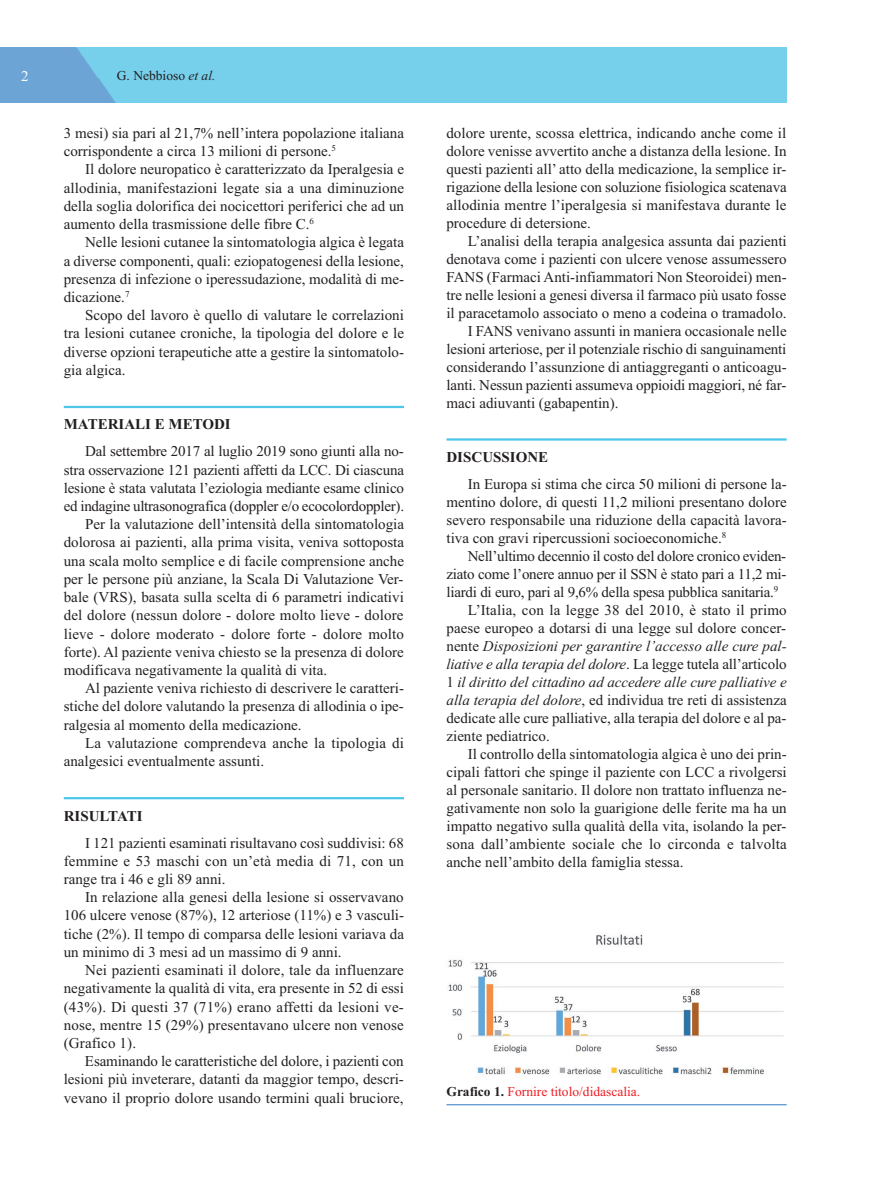
<style>
.page{position:relative;width:893px;height:1191px;background:#fff}
.page>*{position:absolute;margin:0;border:0;box-sizing:border-box;transform-origin:0 0}
.t1{font:15px/18.1px "Times New Roman";color:#231f20;text-align:justify}
.t2{font:italic 15px "Times New Roman";color:#231f20}
.t3{font:15px "Times New Roman";letter-spacing:-.02em;color:#231f20}
.t4{font:700 15px "Times New Roman";color:#231f20}
.t5{font:15px "Times New Roman";color:#fff}
.t6{font:13.5px "Times New Roman";color:#ee1e24}
.t7{font:13.5px "Times New Roman";color:#231f20}
.s1{font-style:italic}
.s2{font-style:normal}
.s3{font-weight:700;color:#231f20}
</style>
<div class="page">
<hr style="left:64px;top:406px;width:340px;height:2px;background:#4dc7e9">
<hr style="left:64px;top:797px;width:340px;height:2px;background:#4dc7e9">
<hr style="left:446px;top:438px;width:341px;height:2px;background:#4dc7e9">
<img style="left:448px;top:933px;width:336px;height:142px">
<hr style="left:446px;top:1104px;width:341px;height:1px;background:#2b79be">
<p class="t5" style="left:21px;top:67px;width:9px">2</p>
<p class="t7" style="left:117px;top:67px;width:100px">G. Nebbioso <span class="s1">et al.</span></p>
<p class="t1" style="left:64px;top:124px;width:342px">3 mesi) sia pari al 21,7% nell’intera popolazione italiana corrispondente a circa 13 milioni di persone.<sup>5</sup></p>
<p class="t1" style="left:64px;top:160px;width:342px;text-indent:21px">Il dolore neuropatico è caratterizzato da Iperalgesia e allodinia, manifestazioni legate sia a una diminuzione della soglia dolorifica dei nocicettori periferici che ad un aumento della trasmissione delle fibre C.<sup>6</sup></p>
<p class="t1" style="left:64px;top:233px;width:342px;text-indent:21px">Nelle lesioni cutanee la sintomatologia algica è legata a diverse componenti, quali: eziopatogenesi della lesione, presenza di infezione o iperessudazione, modalità di me&shy;dicazione.<sup>7</sup></p>
<p class="t1" style="left:64px;top:306px;width:342px;text-indent:21px">Scopo del lavoro è quello di valutare le correlazioni tra lesioni cutanee croniche, la tipologia del dolore e le diverse opzioni terapeutiche atte a gestire la sintomatolo&shy;gia algica.</p>
<p class="t4" style="left:64px;top:415px;width:168px">MATERIALI E METODI</p>
<p class="t1" style="left:85px;top:442px;width:320px">Dal settembre 2017 al luglio 2019 sono giunti alla no-</p>
<p class="t1" style="left:64px;top:460px;width:342px">stra osservazione 121 pazienti affetti da LCC. Di ciascuna</p>
<p class="t1" style="left:64px;top:478px;width:342px">lesione è stata valutata l’eziologia mediante esame clinico</p>
<p class="t1" style="left:64px;top:497px;width:342px">ed indagine ultrasonografica (doppler e/o ecocolordoppler).</p>
<p class="t1" style="left:85px;top:515px;width:320px">Per la valutazione dell’intensità della sintomatologia</p>
<p class="t1" style="left:64px;top:533px;width:342px">dolorosa ai pazienti, alla prima visita, veniva sottoposta</p>
<p class="t1" style="left:64px;top:551px;width:342px">una scala molto semplice e di facile comprensione anche</p>
<p class="t1" style="left:64px;top:569px;width:341px">per le persone più anziane, la Scala Di Valutazione Ver-</p>
<p class="t1" style="left:64px;top:588px;width:342px">bale (VRS), basata sulla scelta di 6 parametri indicativi</p>
<p class="t1" style="left:64px;top:606px;width:341px">del dolore (nessun dolore - dolore molto lieve - dolore</p>
<p class="t1" style="left:64px;top:624px;width:342px">lieve - dolore moderato - dolore forte - dolore molto</p>
<p class="t1" style="left:64px;top:642px;width:342px">forte). Al paziente veniva chiesto se la presenza di dolore</p>
<p class="t1" style="left:64px;top:660px;width:265px">modificava negativamente la qualità di vita.</p>
<p class="t1" style="left:85px;top:679px;width:320px">Al paziente veniva richiesto di descrivere le caratteri-</p>
<p class="t1" style="left:64px;top:697px;width:342px">stiche del dolore valutando la presenza di allodinia o ipe-</p>
<p class="t1" style="left:64px;top:715px;width:239px">ralgesia al momento della medicazione.</p>
<p class="t1" style="left:85px;top:733px;width:320px">La valutazione comprendeva anche la tipologia di</p>
<p class="t1" style="left:64px;top:751px;width:202px">analgesici eventualmente assunti.</p>
<p class="t4" style="left:64px;top:806px;width:80px">RISULTATI</p>
<p class="t1" style="left:64px;top:833px;width:342px;text-indent:21px">I 121 pazienti esaminati risultavano così suddivisi: 68 femmine e 53 maschi con un’età media di 71, con un range tra i 46 e gli 89 anni.</p>
<p class="t1" style="left:64px;top:888px;width:342px;text-indent:21px">In relazione alla genesi della lesione si osservavano 106 ulcere venose (87%), 12 arteriose (11%) e 3 vasculi&shy;tiche (2%). Il tempo di comparsa delle lesioni variava da un minimo di 3 mesi ad un massimo di 9 anni.</p>
<p class="t1" style="left:64px;top:960px;width:342px;text-indent:21px">Nei pazienti esaminati il dolore, tale da influenzare negativamente la qualità di vita, era presente in 52 di essi (43%). Di questi 37 (71%) erano affetti da lesioni ve&shy;nose, mentre 15 (29%) presentavano ulcere non venose (Grafico 1).</p>
<p class="t1" style="left:64px;top:1052px;width:342px;text-indent:21px">Esaminando le caratteristiche del dolore, i pazienti con lesioni più inveterare, datanti da maggior tempo, descri&shy;vevano il proprio dolore usando termini quali bruciore,</p>
<p class="t1" style="left:446px;top:124px;width:342px">dolore urente, scossa elettrica, indicando anche come il dolore venisse avvertito anche a distanza della lesione. In questi pazienti all’ atto della medicazione, la semplice ir&shy;rigazione della lesione con soluzione fisiologica scatenava allodinia mentre l’iperalgesia si manifestava durante le procedure di detersione.</p>
<p class="t1" style="left:468px;top:232px;width:320px">L’analisi della terapia analgesica assunta dai pazienti</p>
<p class="t1" style="left:446px;top:250px;width:342px">denotava come i pazienti con ulcere venose assumessero</p>
<p class="t1" style="left:446px;top:268px;width:342px">FANS (Farmaci Anti-infiammatori Non Steoroidei) men-</p>
<p class="t1" style="left:446px;top:286px;width:341px">tre nelle lesioni a genesi diversa il farmaco più usato fosse</p>
<p class="t1" style="left:446px;top:304px;width:342px">il paracetamolo associato o meno a codeina o tramadolo.</p>
<p class="t1" style="left:468px;top:322px;width:320px">I FANS venivano assunti in maniera occasionale nelle</p>
<p class="t1" style="left:446px;top:340px;width:342px">lesioni arteriose, per il potenziale rischio di sanguinamenti</p>
<p class="t1" style="left:446px;top:358px;width:342px">considerando l’assunzione di antiaggreganti o anticoagu-</p>
<p class="t1" style="left:446px;top:376px;width:341px">lanti. Nessun pazienti assumeva oppioidi maggiori, né far-</p>
<p class="t1" style="left:446px;top:394px;width:174px">maci adiuvanti (gabapentin).</p>
<p class="t4" style="left:446px;top:448px;width:103px">DISCUSSIONE</p>
<p class="t1" style="left:446px;top:474px;width:342px;text-indent:21px">In Europa si stima che circa 50 milioni di persone la&shy;mentino dolore, di questi 11,2 milioni presentano dolore severo responsabile una riduzione della capacità lavora&shy;tiva con gravi ripercussioni socioeconomiche.<sup>8</sup></p>
<p class="t3" style="left:468px;top:547px;width:320px">Nell’ultimo decennio il costo del dolore cronico eviden-</p>
<p class="t1" style="left:446px;top:564px;width:341px">ziato come l’onere annuo per il SSN è stato pari a 11,2 mi-</p>
<p class="t1" style="left:446px;top:582px;width:333px">liardi di euro, pari al 9,6% della spesa pubblica sanitaria.<sup>9</sup></p>
<p class="t1" style="left:468px;top:600px;width:320px">L’Italia, con la legge 38 del 2010, è stato il primo</p>
<p class="t1" style="left:446px;top:618px;width:341px">paese europeo a dotarsi di una legge sul dolore concer-</p>
<p class="t2" style="left:446px;top:637px;width:342px"><span class="s2">nente</span> Disposizioni per garantire l’accesso alle cure pal-</p>
<p class="t2" style="left:446px;top:655px;width:342px">liative e alla terapia del dolore<span class="s2">. La legge tutela all’articolo</span></p>
<p class="t2" style="left:446px;top:673px;width:342px"><span class="s2">1</span> il diritto del cittadino ad accedere alle cure palliative e</p>
<p class="t1" style="left:446px;top:690px;width:342px"><span class="s1">alla terapia del dolore</span>, ed individua tre reti di assistenza</p>
<p class="t1" style="left:446px;top:708px;width:341px">dedicate alle cure palliative, alla terapia del dolore e al pa-</p>
<p class="t1" style="left:446px;top:726px;width:105px">ziente pediatrico.</p>
<p class="t1" style="left:468px;top:744px;width:320px">Il controllo della sintomatologia algica è uno dei prin-</p>
<p class="t1" style="left:446px;top:762px;width:342px">cipali fattori che spinge il paziente con LCC a rivolgersi</p>
<p class="t1" style="left:446px;top:780px;width:342px">al personale sanitario. Il dolore non trattato influenza ne-</p>
<p class="t1" style="left:446px;top:798px;width:342px">gativamente non solo la guarigione delle ferite ma ha un</p>
<p class="t1" style="left:446px;top:816px;width:341px">impatto negativo sulla qualità della vita, isolando la per-</p>
<p class="t1" style="left:446px;top:834px;width:342px">sona dall’ambiente sociale che lo circonda e talvolta</p>
<p class="t1" style="left:446px;top:852px;width:239px">anche nell’ambito della famiglia stessa.</p>
<p class="t6" style="left:446px;top:1083px;width:195px"><span class="s3">Grafico 1.</span> Fornire titolo/didascalia.</p>
</div>
